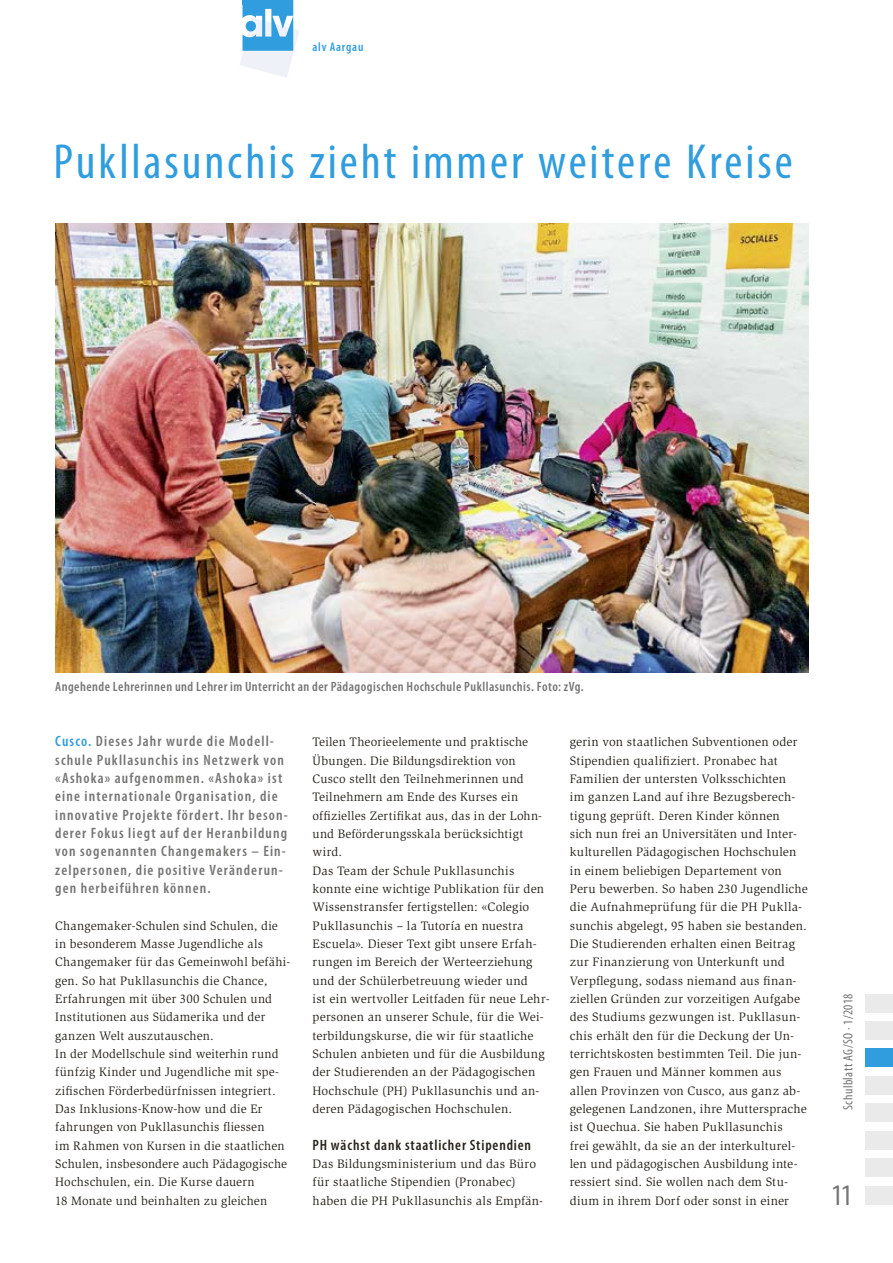
<style>
.page{position:relative;width:893px;height:1263px;background:#fff}
.page>*{position:absolute;margin:0;border:0;box-sizing:border-box;transform-origin:0 0}
.t1{font:condensed 49.5px "Myriad Pro";letter-spacing:.06em;color:#309dde}
.t2{font:condensed 30px "Myriad Pro";color:#757574}
.t3{font:600 condensed 15px/18.3px "Myriad Pro";letter-spacing:.075em;color:#757574}
.t4{font:600 condensed 15px "Myriad Pro";letter-spacing:.055em;color:#27231c}
.t5{font:600 condensed 13.5px "Myriad Pro";letter-spacing:.035em;color:#757574}
.t6{font:condensed 13.5px "Myriad Pro";letter-spacing:.03em;color:#757574}
.t7{font:12.6px/18.3px "Slimbach Std";letter-spacing:.015em;color:#27231c}
.t8{font:600 condensed 12.6px "Myriad Pro";letter-spacing:.06em;color:#309dde}
.s1{color:#309dde}
</style>
<div class="page">
<div style="left:865px;top:1021px;width:28px;height:18px;background:#eaeaea"></div>
<div style="left:865px;top:994px;width:28px;height:18px;background:#eaeaea"></div>
<div style="left:865px;top:1076px;width:28px;height:18px;background:#eaeaea"></div>
<div style="left:865px;top:1103px;width:28px;height:19px;background:#eaeaea"></div>
<div style="left:865px;top:1131px;width:28px;height:18px;background:#eaeaea"></div>
<div style="left:865px;top:1186px;width:28px;height:18px;background:#eaeaea"></div>
<div style="left:865px;top:1158px;width:28px;height:19px;background:#eaeaea"></div>
<div style="left:865px;top:1048px;width:28px;height:19px;background:#309dde"></div>
<svg style="left:240px;top:0;width:59px;height:77px"></svg>
<img style="left:55px;top:224px;width:753px;height:449px">
<p class="t8" style="left:313px;top:39px;width:52px">alv Aargau</p>
<h1 class="t1" style="left:53px;top:132px;width:741px">Pukllasunchis zieht immer weitere Kreise</h1>
<p class="t5" style="left:55px;top:678px;width:530px">Angehende Lehrerinnen und Lehrer im Unterricht an der Pädagogischen Hochschule Pukllasunchis. Foto: zVg.</p>
<p class="t3" style="left:55px;top:732px;width:234px"><span class="s1">Cusco.</span> Dieses Jahr wurde die Modell&shy;schule Pukllasunchis ins Netzwerk von «Ashoka» aufgenommen. «Ashoka» ist eine internationale Organisation, die innovative Projekte fördert. Ihr beson&shy;derer Fokus liegt auf der Heranbildung von sogenannten Changemakers – Ein&shy;zelpersonen, die positive Veränderun&shy;gen herbeiführen können.</p>
<p class="t7" style="left:55px;top:916px;width:237px">Changemaker-Schulen sind Schulen, die in besonderem Masse Jugendliche als Changemaker für das Gemeinwohl befähi&shy;gen. So hat Pukllasunchis die Chance, Erfahrungen mit über 300 Schulen und Institutionen aus Südamerika und der ganzen Welt auszutauschen.<br>In der Modellschule sind weiterhin rund fünfzig Kinder und Jugendliche mit spe&shy;zifischen Förderbedürfnissen integriert.<br>Das Inklusions-Know-how und die Er fahrungen von Pukllasunchis fliessen<br>im Rahmen von Kursen in die staatlichen Schulen, insbesondere auch Pädagogische Hochschulen, ein. Die Kurse dauern<br>18 Monate und beinhalten zu gleichen</p>
<p class="t7" style="left:313px;top:733px;width:239px">Teilen Theorieelemente und praktische Übungen. Die Bildungsdirektion von Cusco stellt den Teilnehmerinnen und Teilnehmern am Ende des Kurses ein offizielles Zertifikat aus, das in der Lohn&shy;und Beförderungsskala berücksichtigt wird.<br>Das Team der Schule Pukllasunchis konnte eine wichtige Publikation für den Wissenstransfer fertigstellen: «Colegio Pukllasunchis – la Tutoría en nuestra Escuela». Dieser Text gibt unsere Erfah&shy;rungen im Bereich der Werteerziehung und der Schülerbetreuung wieder und<br>ist ein wertvoller Leitfaden für neue Lehr&shy;personen an unserer Schule, für die Wei&shy;terbildungskurse, die wir für staatliche Schulen anbieten und für die Ausbildung der Studierenden an der Pädagogischen Hochschule (PH) Pukllasunchis und an&shy;deren Pädagogischen Hochschulen.</p>
<p class="t4" style="left:313px;top:1135px;width:220px">PH wächst dank staatlicher Stipendien</p>
<p class="t7" style="left:313px;top:1154px;width:232px">Das Bildungsministerium und das Büro für staatliche Stipendien (Pronabec) haben die PH Pukllasunchis als Empfän-</p>
<p class="t7" style="left:570px;top:733px;width:240px">gerin von staatlichen Subventionen oder Stipendien qualifiziert. Pronabec hat Familien der untersten Volksschichten<br>im ganzen Land auf ihre Bezugsberech&shy;tigung geprüft. Deren Kinder können<br>sich nun frei an Universitäten und Inter&shy;kulturellen Pädagogischen Hochschulen in einem beliebigen Departement von Peru bewerben. So haben 230 Jugendliche die Aufnahmeprüfung für die PH Puklla&shy;sunchis abgelegt, 95 haben sie bestanden.<br>Die Studierenden erhalten einen Beitrag zur Finanzierung von Unterkunft und Verpflegung, sodass niemand aus finan&shy;ziellen Gründen zur vorzeitigen Aufgabe des Studiums gezwungen ist. Pukllasun&shy;chis erhält den für die Deckung der Un&shy;terrichtskosten bestimmten Teil. Die jun&shy;gen Frauen und Männer kommen aus allen Provinzen von Cusco, aus ganz ab&shy;gelegenen Landzonen, ihre Muttersprache ist Quechua. Sie haben Pukllasunchis<br>frei gewählt, da sie an der interkulturel&shy;len und pädagogischen Ausbildung inte&shy;ressiert sind. Sie wollen nach dem Stu&shy;dium in ihrem Dorf oder sonst in einer</p>
<p class="t6" style="left:840px;top:1110px;width:118px;rotate:-90deg">Schulblatt AG/SO · 1/2018</p>
<h2 class="t2" style="left:831px;top:1176px;width:23px">11</h2>
</div>
